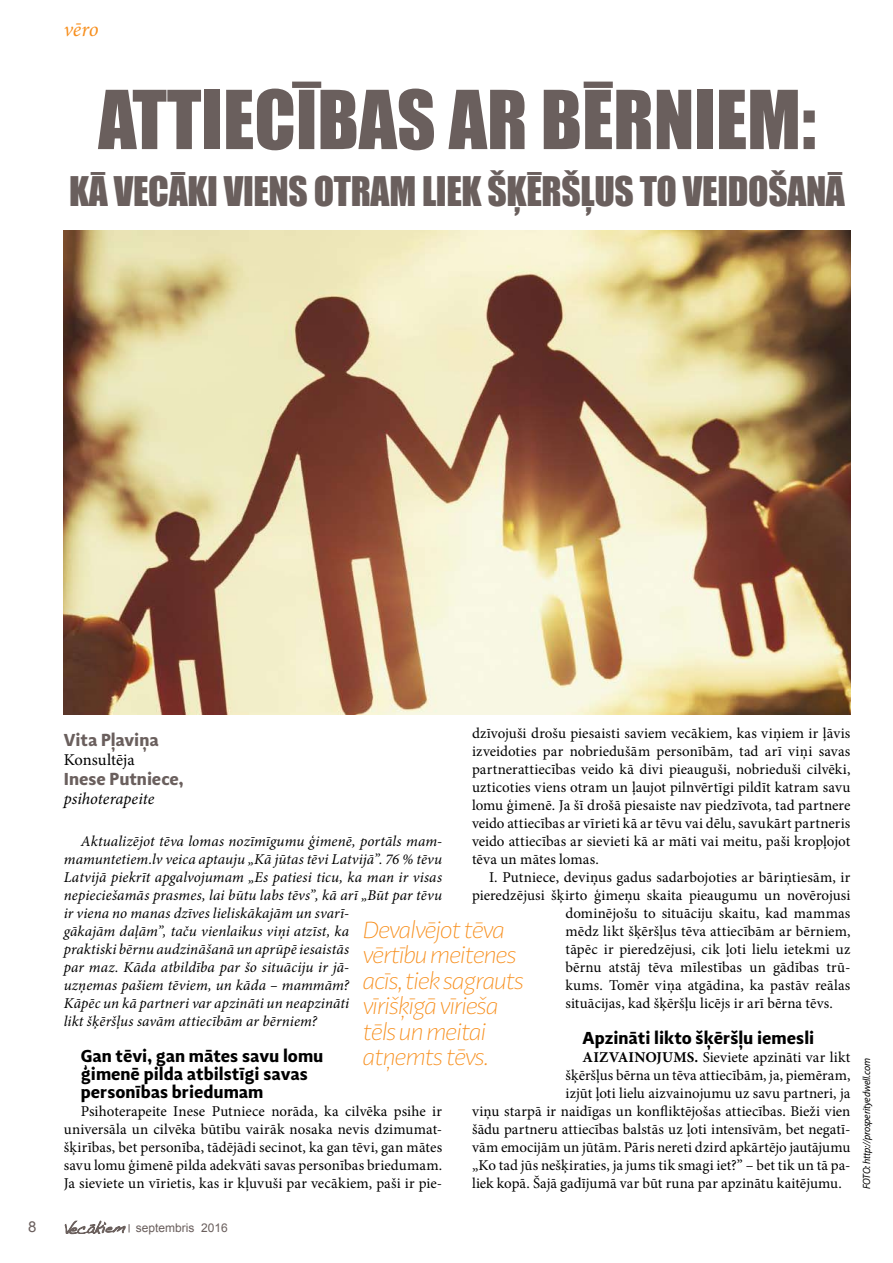
<style>
.page{position:relative;width:893px;height:1263px;background:#fff}
.page>*{position:absolute;margin:0;border:0;box-sizing:border-box;transform-origin:0 0}
.t1{font:75px "Impact";color:#6a5f5d}
.t2{font:37.5px "Impact";letter-spacing:-.01em;color:#6a5f5d}
.t3{font:italic 100 24px/25.5px "Adagio Sans";letter-spacing:-.045em;color:#f78f1e}
.t4{font:italic 21px "Minion Pro";color:#f78f1e}
.t5{font:700 18px/18px "Adagio Sans";color:#000}
.t6{font:700 18px "Adagio Sans";letter-spacing:-.005em;color:#6a5f5d}
.t7{font:italic 16.5px "Minion Pro";color:#000}
.t8{font:16.5px "Minion Pro";letter-spacing:-.005em;color:#000}
.t9{font:15px/18px "Minion Pro";letter-spacing:.005em;color:#000;text-align:justify}
.t10{font:italic 15px/18px "Minion Pro";letter-spacing:.005em;color:#000}
.t11{font:700 15px "Minion Pro";color:#000}
.t12{font:15px "Arial";color:#6a5f5d}
.t13{font:12px "Arial";color:#6a5f5d}
.t14{font:italic 10.5px "Myriad Pro";letter-spacing:-.02em;color:#000;scale:.95 1}
.s1{font-weight:700}
</style>
<div class="page">
<svg style="left:65px;top:1221px;width:65px;height:13px"></svg>
<img style="left:64px;top:230px;width:786px;height:484px">
<h3 class="t4" style="left:64px;top:15px;width:36px">vēro</h3>
<h1 class="t1" style="left:98px;top:61px;width:719px">ATTIECĪBAS AR BĒRNIEM:</h1>
<h2 class="t2" style="left:69px;top:162px;width:777px">KĀ VECĀKI VIENS OTRAM LIEK ŠĶĒRŠĻUS TO VEIDOŠANĀ</h2>
<p class="t9" style="left:472px;top:724px;width:380px">dzīvojuši drošu piesaisti saviem vecākiem, kas viņiem ir ļāvis izveidoties par nobriedušām personībām, tad arī viņi savas partnerattiecības veido kā divi pieauguši, nobrieduši cilvēki, uzticoties viens otram un ļaujot pilnvērtīgi pildīt katram savu lomu ģimenē. Ja šī drošā piesaiste nav piedzīvota, tad partnere veido attiecības ar vīrieti kā ar tēvu vai dēlu, savukārt partneris veido attiecības ar sievieti kā ar māti vai meitu, paši kropļojot tēva un mātes lomas.</p>
<p class="t9" style="left:489px;top:868px;width:363px">I. Putniece, deviņus gadus sadarbojoties ar bāriņtiesām, ir</p>
<p class="t9" style="left:472px;top:886px;width:380px">pieredzējusi šķirto ģimeņu skaita pieaugumu un novērojusi</p>
<p class="t9" style="left:565px;top:904px;width:286px">dominējošu to situāciju skaitu, kad mammas</p>
<p class="t9" style="left:565px;top:922px;width:286px">mēdz likt šķēršļus tēva attiecībām ar bērniem,</p>
<p class="t9" style="left:565px;top:940px;width:286px">tāpēc ir pieredzējusi, cik ļoti lielu ietekmi uz</p>
<p class="t9" style="left:565px;top:958px;width:286px">bērnu atstāj tēva mīlestības un gādības trū-</p>
<p class="t9" style="left:565px;top:976px;width:286px">kums. Tomēr viņa atgādina, ka pastāv reālas</p>
<p class="t9" style="left:565px;top:994px;width:269px">situācijas, kad šķēršļu licējs ir arī bērna tēvs.</p>
<p class="t5" style="left:582px;top:1029px;width:233px">Apzināti likto šķēršļu iemesli</p>
<p class="t11" style="left:582px;top:1047px;width:21px">AIZVAINOJUMS</p>
<p class="t9" style="left:694px;top:1048px;width:157px"><span class="s1">.</span> Sieviete apzināti var likt</p>
<p class="t9" style="left:565px;top:1066px;width:286px">šķēršļus bērna un tēva attiecībām, ja, piemēram,</p>
<p class="t9" style="left:565px;top:1084px;width:286px">izjūt ļoti lielu aizvainojumu uz savu partneri, ja</p>
<p class="t9" style="left:472px;top:1102px;width:380px">viņu starpā ir naidīgas un konfliktējošas attiecības. Bieži vien</p>
<p class="t9" style="left:472px;top:1120px;width:380px">šādu partneru attiecības balstās uz ļoti intensīvām, bet negatī-</p>
<p class="t9" style="left:472px;top:1138px;width:380px">vām emocijām un jūtām. Pāris nereti dzird apkārtējo jautājumu</p>
<p class="t9" style="left:472px;top:1156px;width:380px">„Ko tad jūs nešķiraties, ja jums tik smagi iet?” – bet tik un tā pa-</p>
<p class="t9" style="left:472px;top:1174px;width:371px">liek kopā. Šajā gadījumā var būt runa par apzinātu kaitējumu.</p>
<p class="t6" style="left:64px;top:728px;width:96px">Vita Pļaviņa</p>
<p class="t8" style="left:64px;top:749px;width:72px">Konsultēja</p>
<p class="t6" style="left:64px;top:767px;width:121px">Inese Putniece,</p>
<p class="t7" style="left:64px;top:788px;width:92px">psihoterapeite</p>
<p class="t10" style="left:64px;top:832px;width:380px;text-indent:17px">Aktualizējot tēva lomas nozīmīgumu ģimenē, portāls mam&shy;mamuntetiem.lv veica aptauju „Kā jūtas tēvi Latvijā”. 76 % tēvu Latvijā piekrīt apgalvojumam „Es patiesi ticu, ka man ir visas nepieciešamās prasmes, lai būtu labs tēvs”, kā arī „Būt par tēvu ir viena no manas dzīves lieliskākajām un svarī-<br>gākajām daļām”, taču vienlaikus viņi atzīst, ka<br>praktiski bērnu audzināšanā un aprūpē iesaistās<br>par maz. Kāda atbildība par šo situāciju ir jā-<br>uzņemas pašiem tēviem, un kāda – mammām?<br>Kāpēc un kā partneri var apzināti un neapzināti<br>likt šķēršļus savām attiecībām ar bērniem?</p>
<p class="t5" style="left:81px;top:1047px;width:244px">Gan tēvi, gan mātes savu lomu ģimenē pilda atbilstīgi savas personības briedumam</p>
<p class="t9" style="left:64px;top:1102px;width:380px;text-indent:17px">Psihoterapeite Inese Putniece norāda, ka cilvēka psihe ir universāla un cilvēka būtību vairāk nosaka nevis dzimumat&shy;šķirības, bet personība, tādējādi secinot, ka gan tēvi, gan mātes savu lomu ģimenē pilda adekvāti savas personības briedumam.<br>Ja sieviete un vīrietis, kas ir kļuvuši par vecākiem, paši ir pie-</p>
<h3 class="t3" style="left:364px;top:917px;width:163px">Devalvējot tēva vērtību meitenes acīs, tiek sagrauts vīrišķīgā vīrieša tēls un meitai atņemts tēvs.</h3>
<p class="t12" style="left:28px;top:1217px;width:10px">8</p>
<p class="t13" style="left:136px;top:1220px;width:94px">septembris 2016</p>
<p class="t14" style="left:860px;top:1189px;width:140px;rotate:-90deg">FOTO: http://prosperityedwell.com</p>
</div>
